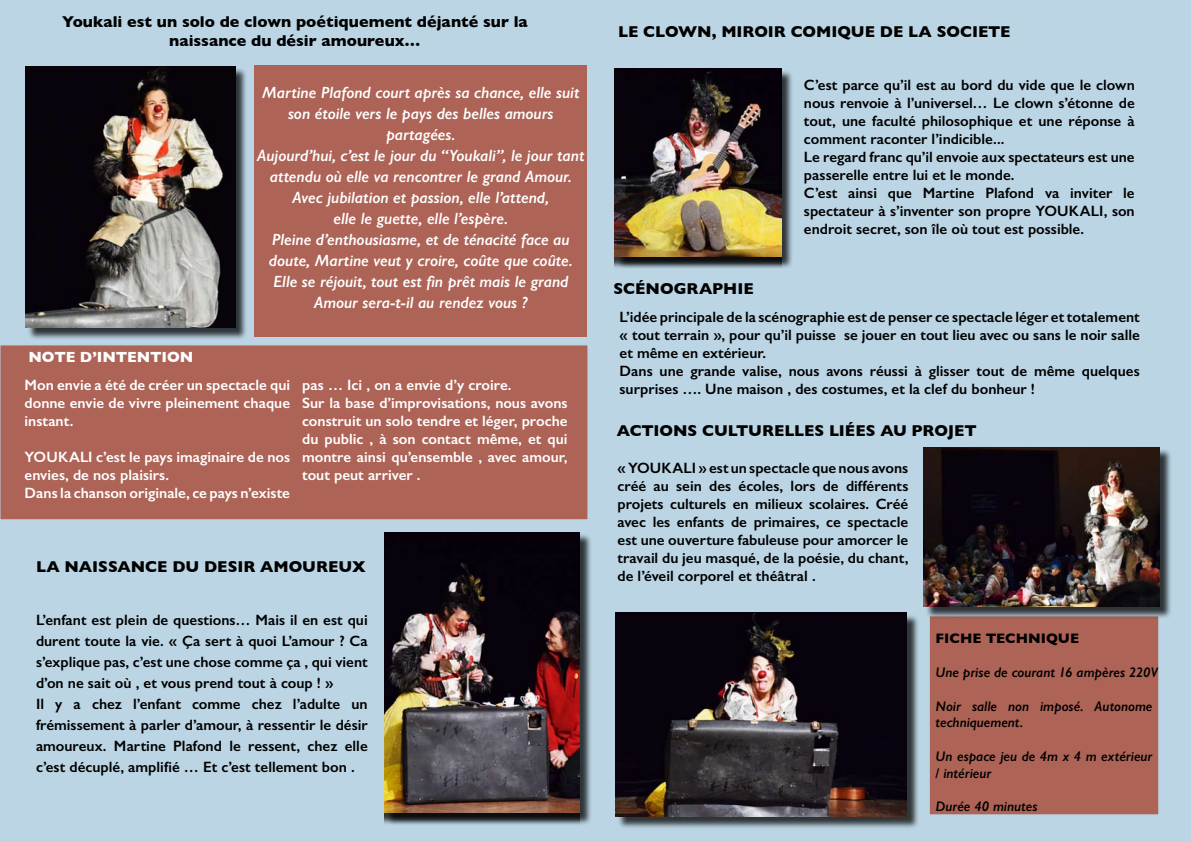
<style>
.page{position:relative;width:1191px;height:842px;background:#bbd5e4}
.page>*{position:absolute;margin:0;border:0;box-sizing:border-box;transform-origin:0 0}
.t1{font:italic 600 16.3px/21px "Gill Sans";letter-spacing:-.005em;color:#fff;text-align:center}
.t2{font:700 16px/19.2px "Gill Sans";color:#000;text-align:center}
.t3{font:600 15px/18px "Gill Sans";color:#000}
.t4{font:600 15px/18px "Gill Sans";color:#fff}
.t5{font:700 15px "Gill Sans";letter-spacing:-.015em;color:#fff}
.t6{font:italic 600 14px/16.8px "Gill Sans";letter-spacing:-.005em;color:#000}
.t7{font:700 14px "Gill Sans";color:#000}
</style>
<div class="page">
<div style="left:0;top:345px;width:588px;height:175px;background:#ad6356"></div>
<div style="left:0;top:344px;width:588px;height:176px;border:1px solid #bcd2e0"></div>
<div style="left:255px;top:65px;width:332px;height:272px;background:#ad6356"></div>
<div style="left:929px;top:616px;width:229px;height:199px;background:#ad6356"></div>
<div style="left:929px;top:615px;width:230px;height:200px;border:1px solid #bcd2e0"></div>
<div style="left:27px;top:68px;width:225px;height:276px;background:#000;opacity:.75"></div>
<img style="left:26px;top:66px;width:209px;height:262px">
<div style="left:386px;top:533px;width:210px;height:309px;background:#000;opacity:.75"></div>
<div style="left:384px;top:532px;width:196px;height:297px;background:#000;opacity:.75"></div>
<img style="left:384px;top:532px;width:196px;height:281px">
<div style="left:616px;top:70px;width:181px;height:217px;background:#000;opacity:.75"></div>
<div style="left:614px;top:70px;width:167px;height:199px;background:#000;opacity:.75"></div>
<img style="left:614px;top:69px;width:167px;height:187px">
<div style="left:925px;top:449px;width:251px;height:174px;background:#000;opacity:.75"></div>
<img style="left:923px;top:447px;width:236px;height:160px">
<div style="left:617px;top:614px;width:306px;height:219px;background:#000;opacity:.75"></div>
<img style="left:616px;top:612px;width:290px;height:204px">
<p class="t2" style="left:62px;top:12px;width:467px">Youkali est un solo de clown poétiquement déjanté sur la naissance du désir amoureux…</p>
<p class="t5" style="left:28px;top:345px;width:166px">NOTE D’INTENTION</p>
<p class="t1" style="left:257px;top:82px;width:329px">Martine Plafond court après sa chance, elle suit son étoile vers le pays des belles amours partagées.<br>Aujourd’hui, c’est le jour du “Youkali”, le jour tant attendu où elle va rencontrer le grand Amour.<br>Avec jubilation et passion, elle l’attend,<br>elle le guette, elle l’espère.<br>Pleine d’enthousiasme, et de ténacité face au doute, Martine veut y croire, coûte que coûte.<br>Elle se réjouit, tout est fin prêt mais le grand Amour sera-t-il au rendez vous ?</p>
<p class="t4" style="left:25px;top:376px;width:267px;text-align:justify">Mon envie a été de créer un spectacle qui donne envie de vivre pleinement chaque instant.</p>
<p class="t4" style="left:25px;top:448px;width:267px">YOUKALI c’est le pays imaginaire de nos envies, de nos plaisirs.<br>Dans la chanson originale, ce pays n’existe</p>
<p class="t4" style="left:302px;top:376px;width:267px">pas … Ici , on a envie d’y croire.<br>Sur la base d’improvisations, nous avons construit un solo tendre et léger, proche du public , à son contact même, et qui montre ainsi qu’ensemble , avec amour, tout peut arriver .</p>
<p class="t2" style="left:36px;top:557px;width:331px">LA NAISSANCE DU DESIR AMOUREUX</p>
<p class="t3" style="left:36px;top:610px;width:333px;line-height:21px">L’enfant est plein de questions… Mais il en est qui durent toute la vie. « Ça sert à quoi L’amour ? Ca s’explique pas, c’est une chose comme ça , qui vient d’on ne sait où , et vous prend tout à coup ! »<br>Il y a chez l’enfant comme chez l’adulte un frémissement à parler d’amour, à ressentir le désir amoureux. Martine Plafond le ressent, chez elle c’est décuplé, amplifié … Et c’est tellement bon .</p>
<p class="t2" style="left:618px;top:21px;width:394px">LE CLOWN, MIROIR COMIQUE DE LA SOCIETE</p>
<p class="t3" style="left:804px;top:76px;width:332px">C’est parce qu’il est au bord du vide que le clown nous renvoie à l’universel… Le clown s’étonne de tout, une faculté philosophique et une réponse à comment raconter l’indicible...<br>Le regard franc qu’il envoie aux spectateurs est une passerelle entre lui et le monde.<br>C’est ainsi que Martine Plafond va inviter le spectateur à s’inventer son propre YOUKALI, son endroit secret, son île où tout est possible.</p>
<p class="t2" style="left:613px;top:278px;width:142px">SCÉNOGRAPHIE</p>
<p class="t3" style="left:619px;top:308px;width:522px">L’idée principale de la scénographie est de penser ce spectacle léger et totalement « tout terrain », pour qu’il puisse se jouer en tout lieu avec ou sans le noir salle et même en extérieur.<br>Dans une grande valise, nous avons réussi à glisser tout de même quelques surprises …. Une maison , des costumes, et la clef du bonheur !</p>
<p class="t2" style="left:617px;top:421px;width:361px">ACTIONS CULTURELLES LIÉES AU PROJET</p>
<p class="t3" style="left:617px;top:459px;width:292px;text-align:justify">« YOUKALI » est un spectacle que nous avons créé au sein des écoles, lors de différents projets culturels en milieux scolaires. Créé avec les enfants de primaires, ce spectacle est une ouverture fabuleuse pour amorcer le travail du jeu masqué, de la poésie, du chant, de l’éveil corporel et théâtral .</p>
<p class="t7" style="left:935px;top:627px;width:145px">FICHE TECHNIQUE</p>
<p class="t6" style="left:935px;top:664px;width:224px">Une prise de courant 16 ampères 220V</p>
<p class="t6" style="left:935px;top:697px;width:218px">Noir salle non imposé. Autonome techniquement.</p>
<p class="t6" style="left:935px;top:748px;width:218px">Un espace jeu de 4m x 4 m extérieur / intérieur</p>
<p class="t6" style="left:935px;top:798px;width:103px">Durée 40 minutes</p>
</div>
